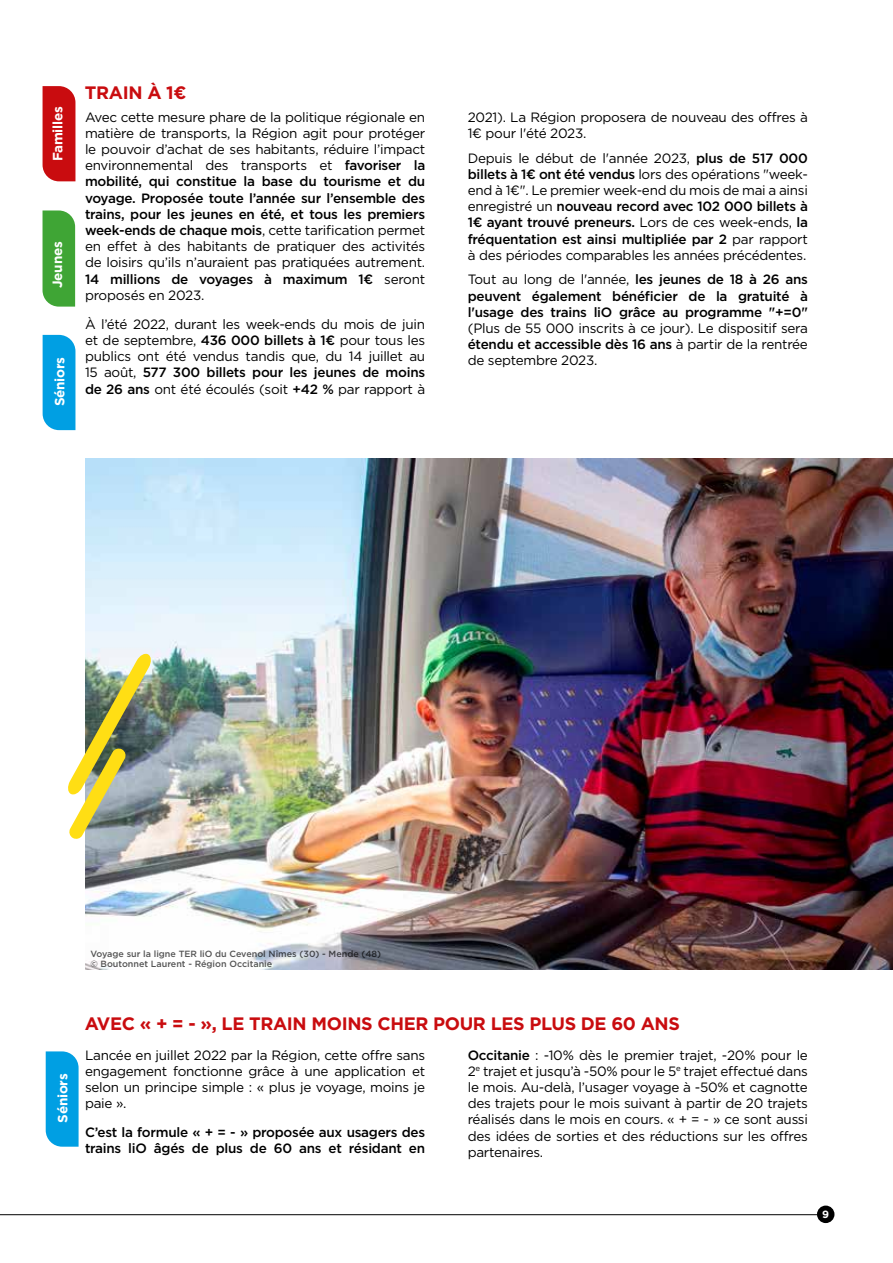
<style>
.page{position:relative;width:893px;height:1263px;background:#fff}
.page>*{position:absolute;margin:0;border:0;box-sizing:border-box;transform-origin:0 0}
.t1{font:700 18px "Gotham";letter-spacing:-.02em;color:#c90c0f}
.t2{font:13.5px/16.2px "Gotham";letter-spacing:-.02em;color:#000;text-align:justify}
.t3{font:500 13.5px/16.2px "Gotham";letter-spacing:-.02em;color:#000;text-align:justify}
.t4{font:700 13.5px "Gotham";letter-spacing:-.02em;color:#fff}
.t5{font:700 10.5px "Gotham";color:#fff}
.t6{font:500 9px/10.8px "Gotham";color:#000}
.s1{font-weight:500}
.s2{font-weight:400}
</style>
<div class="page">
<div style="left:43px;top:335px;width:32px;height:95px;background:#009fe3"></div>
<img style="left:85px;top:459px;width:808px;height:510px">
<img style="left:68px;top:652px;width:84px;height:188px">
<svg style="left:46px;top:1051px;width:33px;height:96px;background:#0ea4e4"></svg>
<div style="left:43px;top:86px;width:32px;height:95px;background:#c90c0f"></div>
<div style="left:43px;top:210px;width:32px;height:97px;background:#3fa535"></div>
<div style="left:817px;top:1205px;width:17px;height:18px;background:#000;border-radius:50%"></div>
<hr style="left:0;top:1214px;width:817px;height:1px;background:#000">
<p class="t4" style="left:49px;top:161px;width:56px;rotate:-90deg">Familles</p>
<p class="t4" style="left:49px;top:288px;width:48px;rotate:-90deg">Jeunes</p>
<p class="t4" style="left:51px;top:406px;width:51px;rotate:-90deg">Séniors</p>
<h1 class="t1" style="left:85px;top:81px;width:103px">TRAIN À 1€</h1>
<p class="t2" style="left:85px;top:108px;width:342px">Avec cette mesure phare de la politique régionale en matière de transports, la Région agit pour protéger le pouvoir d’achat de ses habitants, réduire l’impact environnemental des transports et <span class="s1">favoriser la mobilité, qui constitue la base du tourisme et du voyage. Proposée toute l’année sur l’ensemble des trains, pour les jeunes en été, et tous les premiers week-ends de chaque mois</span>, cette tarification permet en effet à des habitants de pratiquer des activités de loisirs qu’ils n’auraient pas pratiquées autrement.<br><span class="s1">14 millions de voyages à maximum 1€</span> seront proposés en 2023.</p>
<p class="t2" style="left:85px;top:316px;width:342px">À l’été 2022, durant les week-ends du mois de juin et de septembre, <span class="s1">436 000 billets à 1€</span> pour tous les publics ont été vendus tandis que, du 14 juillet au 15 août, <span class="s1">577 300 billets pour les jeunes de moins de 26 ans</span> ont été écoulés (soit <span class="s1">+42 %</span> par rapport à</p>
<p class="t2" style="left:468px;top:108px;width:342px">2021). La Région proposera de nouveau des offres à<br>1€ pour l'été 2023.</p>
<p class="t2" style="left:468px;top:149px;width:342px">Depuis le début de l'année 2023, <span class="s1">plus de 517 000 billets à 1€ ont été vendus</span> lors des opérations "week&shy;end à 1€". Le premier week-end du mois de mai a ainsi enregistré un <span class="s1">nouveau record avec 102 000 billets à 1€ ayant trouvé preneurs.</span> Lors de ces week-ends, <span class="s1">la fréquentation est ainsi multipliée par 2</span> par rapport à des périodes comparables les années précédentes.</p>
<p class="t3" style="left:468px;top:271px;width:342px"><span class="s2">Tout au long de l'année,</span> les jeunes de 18 à 26 ans peuvent également bénéficier de la gratuité à l'usage des trains liO grâce au programme "+=0"</p>
<p class="t2" style="left:468px;top:320px;width:342px">(Plus de 55 000 inscrits à ce jour). Le dispositif sera <span class="s1">étendu et accessible dès 16 ans</span> à partir de la rentrée de septembre 2023.</p>
<p class="t6" style="left:90px;top:948px;width:292px">Voyage sur la ligne TER liO du Cevenol Nîmes (30) - Mende (48) © Boutonnet Laurent - Région Occitanie</p>
<p class="t4" style="left:54px;top:1122px;width:51px;rotate:-90deg">Séniors</p>
<h1 class="t1" style="left:85px;top:1011px;width:597px">AVEC « + = - », LE TRAIN MOINS CHER POUR LES PLUS DE 60 ANS</h1>
<p class="t2" style="left:85px;top:1046px;width:342px">Lancée en juillet 2022 par la Région, cette offre sans engagement fonctionne grâce à une application et selon un principe simple : « plus je voyage, moins je paie ».</p>
<p class="t3" style="left:85px;top:1124px;width:342px">C’est la formule « + = - » proposée aux usagers des trains liO âgés de plus de 60 ans et résidant en</p>
<p class="t2" style="left:468px;top:1046px;width:342px"><span class="s1">Occitanie</span> : -10% dès le premier trajet, -20% pour le 2<sup>e</sup> trajet et jusqu’à -50% pour le 5<sup>e</sup> trajet effectué dans le mois. Au-delà, l’usager voyage à -50% et cagnotte des trajets pour le mois suivant à partir de 20 trajets réalisés dans le mois en cours. « + = - » ce sont aussi des idées de sorties et des réductions sur les offres partenaires.</p>
<p class="t5" style="left:822px;top:1207px;width:8px">9</p>
</div>
